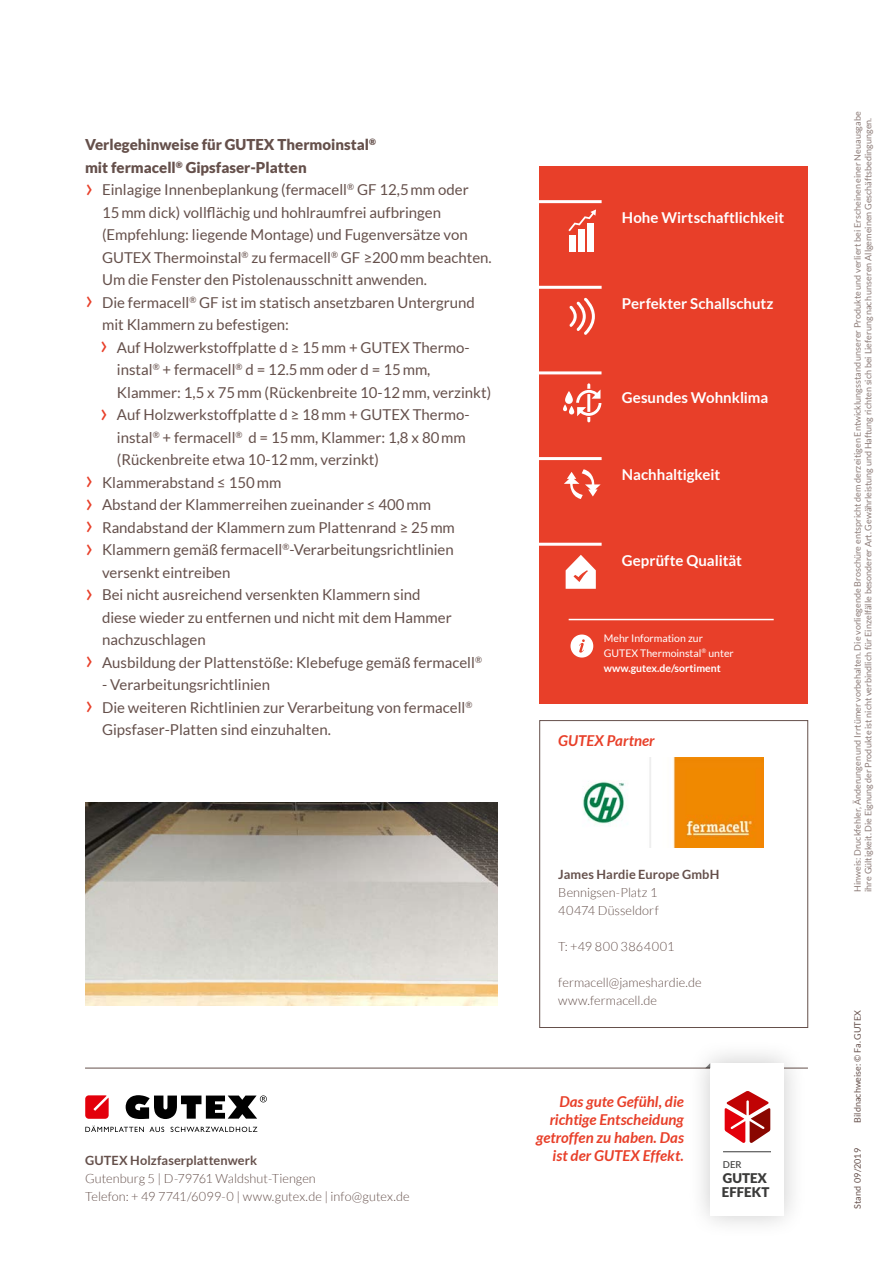
<style>
.page{position:relative;width:893px;height:1263px;background:#fff}
.page>*{position:absolute;margin:0;border:0;box-sizing:border-box;transform-origin:0 0}
.t1{font:15px "Lato";color:#65504b}
.t2{font:700 15px "Lato";color:#fff}
.t3{font:italic 700 15px/18px "Lato";color:#e83f29;text-align:right}
.t4{font:900 15px "Lato";color:#65504b}
.t5{font:900 13.35px/14.9px "Lato";color:#3a3a39}
.t6{font:300 12.75px/18px "Lato";letter-spacing:.005em;color:#65504b}
.t7{font:700 12.75px "Lato";letter-spacing:.01em;color:#65504b}
.t8{font:300 12.75px "Lato";letter-spacing:.035em;color:#65504b}
.t9{font:10.5px/15px "Lato";color:#fff}
.t10{font:500 9.45px "Lato";color:#3a3a39}
.t11{font:9px/10.8px "Lato";color:#8c7b77}
.t12{font:9px "Lato";color:#65504b}
.s1{font-size:27px;color:#e83f29}
.s2{font-weight:700}
</style>
<div class="page">
<svg style="left:85px;top:1125px;width:172px;height:7px"></svg>
<svg style="left:85px;top:1095px;width:24px;height:24px"></svg>
<svg style="left:126px;top:1095px;width:141px;height:24px"></svg>
<hr style="left:85px;top:1068px;width:723px;height:1px;background:#65504b">
<div style="left:687px;top:1040px;width:121px;height:199px;background:#000;opacity:.21"></div>
<svg style="left:705px;top:1063px;width:79px;height:153px"></svg>
<hr style="left:723px;top:1151px;width:48px;height:1px;background:#3a3a39">
<div style="left:539px;top:167px;width:269px;height:537px;background:#e83f29"></div>
<hr style="left:536px;top:457px;width:66px;height:3px;background:#fff">
<hr style="left:536px;top:543px;width:66px;height:3px;background:#fff">
<hr style="left:536px;top:286px;width:66px;height:3px;background:#fff">
<hr style="left:536px;top:371px;width:65px;height:3px;background:#fff">
<svg style="left:569px;top:298px;width:26px;height:37px"></svg>
<hr style="left:569px;top:619px;width:205px;height:1px;background:#fff">
<svg style="left:570px;top:634px;width:23px;height:23px"></svg>
<hr style="left:536px;top:200px;width:66px;height:3px;background:#fff">
<div style="left:539px;top:720px;width:269px;height:308px;border:1px solid #65504b"></div>
<img style="left:85px;top:803px;width:413px;height:202px">
<img style="left:583px;top:758px;width:181px;height:90px">
<svg style="left:564px;top:469px;width:37px;height:30px"></svg>
<svg style="left:566px;top:555px;width:30px;height:34px"></svg>
<div style="left:587px;top:223px;width:7px;height:28px;background:#fff"></div>
<div style="left:569px;top:235px;width:7px;height:16px;background:#fff"></div>
<div style="left:578px;top:229px;width:7px;height:22px;background:#fff"></div>
<svg style="left:568px;top:209px;width:28px;height:22px"></svg>
<svg style="left:563px;top:383px;width:38px;height:39px"></svg>
<p class="t4" style="left:85px;top:136px;width:292px">Verlegehinweise für GUTEX Thermoinstal<sup>®</sup></p>
<p class="t4" style="left:85px;top:158px;width:223px">mit fermacell<sup>®</sup> Gipsfaser-Platten</p>
<p class="t1" style="left:85px;top:181px;width:385px"><span class="s1">›</span> Einlagige Innenbeplankung (fermacell<sup>®</sup> GF 12,5mm oder</p>
<p class="t1" style="left:102px;top:204px;width:341px">15mm dick) vollflächig und hohlraumfrei aufbringen</p>
<p class="t1" style="left:102px;top:226px;width:367px">(Empfehlung: liegende Montage) und Fugenversätze von</p>
<p class="t1" style="left:102px;top:249px;width:391px">GUTEX Thermoinstal<sup>®</sup> zu fermacell<sup>®</sup> GF ≥200mm beachten.</p>
<p class="t1" style="left:102px;top:271px;width:327px">Um die Fenster den Pistolenausschnitt anwenden.</p>
<p class="t1" style="left:85px;top:294px;width:391px"><span class="s1">›</span> Die fermacell<sup>®</sup> GF ist im statisch ansetzbaren Untergrund</p>
<p class="t1" style="left:102px;top:316px;width:188px">mit Klammern zu befestigen:</p>
<p class="t1" style="left:100px;top:339px;width:371px"><span class="s1">›</span> Auf Holzwerkstoffplatte d ≥ 15mm + GUTEX Thermo-</p>
<p class="t1" style="left:117px;top:361px;width:315px">instal<sup>®</sup> + fermacell<sup>®</sup> d = 12.5mm oder d = 15mm,</p>
<p class="t1" style="left:117px;top:384px;width:376px">Klammer: 1,5 x 75mm (Rückenbreite 10-12mm, verzinkt)</p>
<p class="t1" style="left:100px;top:406px;width:371px"><span class="s1">›</span> Auf Holzwerkstoffplatte d ≥ 18mm + GUTEX Thermo-</p>
<p class="t1" style="left:117px;top:429px;width:350px">instal<sup>®</sup> + fermacell<sup>®</sup> d = 15mm, Klammer: 1,8 x 80mm</p>
<p class="t1" style="left:117px;top:451px;width:264px">(Rückenbreite etwa 10-12mm, verzinkt)</p>
<p class="t1" style="left:85px;top:474px;width:198px"><span class="s1">›</span> Klammerabstand ≤ 150mm</p>
<p class="t1" style="left:85px;top:496px;width:348px"><span class="s1">›</span> Abstand der Klammerreihen zueinander ≤ 400mm</p>
<p class="t1" style="left:85px;top:519px;width:371px"><span class="s1">›</span> Randabstand der Klammern zum Plattenrand ≥ 25mm</p>
<p class="t1" style="left:85px;top:541px;width:370px"><span class="s1">›</span> Klammern gemäß fermacell<sup>®</sup>-Verarbeitungsrichtlinien</p>
<p class="t1" style="left:102px;top:564px;width:130px">versenkt eintreiben</p>
<p class="t1" style="left:85px;top:586px;width:337px"><span class="s1">›</span> Bei nicht ausreichend versenkten Klammern sind</p>
<p class="t1" style="left:102px;top:609px;width:351px">diese wieder zu entfernen und nicht mit dem Hammer</p>
<p class="t1" style="left:102px;top:631px;width:105px">nachzuschlagen</p>
<p class="t1" style="left:85px;top:654px;width:398px"><span class="s1">›</span> Ausbildung der Plattenstöße: Klebefuge gemäß fermacell<sup>®</sup></p>
<p class="t1" style="left:102px;top:676px;width:170px">- Verarbeitungsrichtlinien</p>
<p class="t1" style="left:85px;top:699px;width:389px"><span class="s1">›</span> Die weiteren Richtlinien zur Verarbeitung von fermacell<sup>®</sup></p>
<p class="t1" style="left:102px;top:721px;width:230px">Gipsfaser-Platten sind einzuhalten.</p>
<p class="t2" style="left:622px;top:209px;width:164px">Hohe Wirtschaftlichkeit</p>
<p class="t2" style="left:622px;top:295px;width:153px">Perfekter Schallschutz</p>
<p class="t2" style="left:622px;top:389px;width:148px">Gesundes Wohnklima</p>
<p class="t2" style="left:622px;top:466px;width:100px">Nachhaltigkeit</p>
<p class="t2" style="left:622px;top:552px;width:122px">Geprüfte Qualität</p>
<p class="t9" style="left:604px;top:630px;width:131px">Mehr Information zur<br>GUTEX Thermoinstal<sup>®</sup> unter <span class="s2">www.gutex.de/sortiment</span></p>
<p class="t3" style="left:558px;top:732px;width:98px">GUTEX Partner</p>
<p class="t7" style="left:85px;top:1153px;width:174px">GUTEX Holzfaserplattenwerk</p>
<p class="t6" style="left:85px;top:1169px;width:326px">Gutenburg 5 | D-79761 Waldshut-Tiengen<br>Telefon: + 49 7741/6099-0 | www.gutex.de | info@gutex.de</p>
<p class="t7" style="left:558px;top:867px;width:163px">James Hardie Europe GmbH</p>
<p class="t6" style="left:558px;top:884px;width:102px">Bennigsen-Platz 1<br>40474 Düsseldorf</p>
<p class="t8" style="left:558px;top:940px;width:118px">T: +49 800 3864001</p>
<p class="t6" style="left:558px;top:974px;width:145px">fermacell@jameshardie.de www.fermacell.de</p>
<p class="t3" style="left:536px;top:1093px;width:149px">Das gute Gefühl, die richtige Entscheidung getroffen zu haben. Das ist der GUTEX Effekt.</p>
<p class="t10" style="left:723px;top:1157px;width:20px">DER</p>
<p class="t5" style="left:722px;top:1170px;width:49px">GUTEX<br>EFFEKT</p>
<p class="t11" style="left:852px;top:892px;width:782px;rotate:-90deg">Hinweis: Druckfehler, Änderungen und Irrtümer vorbehalten. Die vorliegende Broschüre entspricht dem derzeitigen Entwicklungsstand unserer Produkte und verliert bei Erscheinen einer Neuausgabe ihre Gültigkeit. Die Eignung der Produkte ist nicht verbindlich für Einzelfälle besonderer Art. Gewährleistung und Haftung richten sich bei Lieferung nach unseren Allgemeinen Geschäftsbedingungen.</p>
<p class="t12" style="left:852px;top:1122px;width:114px;rotate:-90deg">Bildnachweise: © Fa. GUTEX</p>
<p class="t12" style="left:852px;top:1209px;width:62px;rotate:-90deg">Stand 09/2019</p>
</div>
